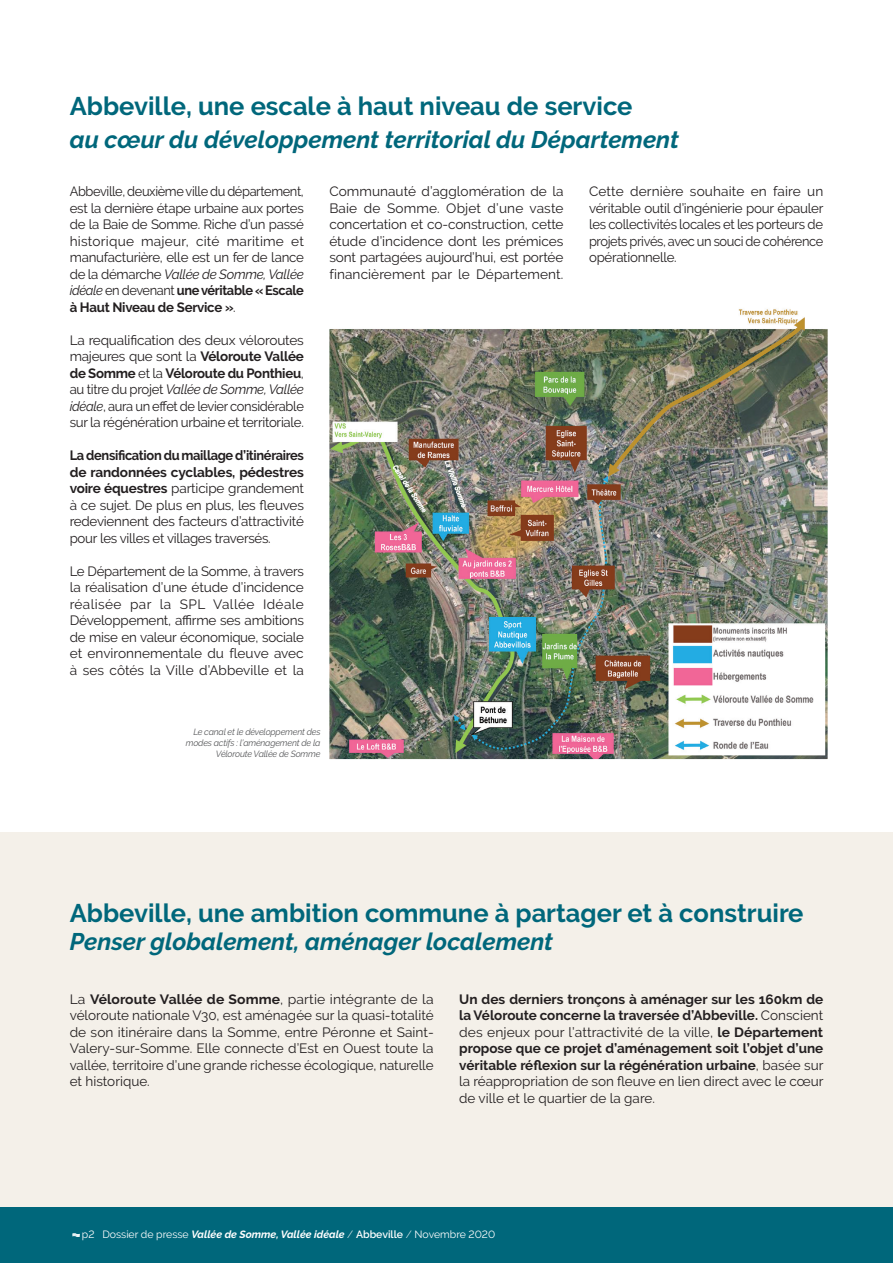
<style>
.page{position:relative;width:893px;height:1263px;background:#fff}
.page>*{position:absolute;margin:0;border:0;box-sizing:border-box;transform-origin:0 0}
.t1{font:700 25.5px "Raleway";color:#00677b}
.t2{font:italic 700 24px "Raleway";color:#00677b}
.t3{font:13.5px/16.5px "Raleway";letter-spacing:-.02em;color:#231f20;text-align:justify}
.t4{font:700 13.5px/16.5px "Raleway";color:#231f20;text-align:justify}
.t5{font:13.5px/16.5px "Raleway";letter-spacing:-.02em;color:#231f20;text-align:justify;scale:.95 1}
.t6{font:10.5px "Raleway";color:#fff}
.t7{font:italic 9px/10.8px "Raleway";letter-spacing:-.02em;color:#57585a;text-align:right}
.s1{font-style:italic}
.s2{font-weight:700}
.s3{font-weight:400}
.s4{font-weight:700;font-style:italic}
.s5{font-weight:300}
.s6{font-weight:600}
</style>
<div class="page">
<div style="left:0;top:832px;width:893px;height:396px;background:#f4f0e9"></div>
<div style="left:0;top:1208px;width:893px;height:55px;background:#00677b"></div>
<svg style="left:72px;top:1233px;width:8px;height:4px"></svg>
<hr style="left:892px;top:0;width:1px;height:505px;background:#f4f0e9">
<img style="left:329px;top:309px;width:499px;height:450px">
<p class="t1" style="left:70px;top:91px;width:564px">Abbeville, une escale à haut niveau de service</p>
<p class="t2" style="left:70px;top:126px;width:611px">au cœur du développement territorial du Département</p>
<p class="t5" style="left:70px;top:183px;width:248px">Abbeville, deuxième ville du département, est la dernière étape urbaine aux portes de la Baie de Somme. Riche d’un passé historique majeur, cité maritime et manufacturière, elle est un fer de lance de la démarche <span class="s1">Vallée de Somme, Vallée idéale</span> en devenant <span class="s2">une véritable « Escale à Haut Niveau de Service »</span>.</p>
<p class="t3" style="left:70px;top:332px;width:236px">La requalification des deux véloroutes majeures que sont la <span class="s2">Véloroute Vallée de Somme</span> et la <span class="s2">Véloroute du Ponthieu</span>, au titre du projet <span class="s1">Vallée de Somme, Vallée idéale</span>, aura un effet de levier considérable sur la régénération urbaine et territoriale.</p>
<p class="t3" style="left:70px;top:447px;width:236px"><span class="s2">La densification du maillage d’itinéraires de randonnées cyclables, pédestres voire équestres</span> participe grandement à ce sujet. De plus en plus, les fleuves redeviennent des facteurs d’attractivité pour les villes et villages traversés.</p>
<p class="t3" style="left:70px;top:563px;width:236px">Le Département de la Somme, à travers la réalisation d’une étude d’incidence réalisée par la SPL Vallée Idéale Développement, affirme ses ambitions de mise en valeur économique, sociale et environnementale du fleuve avec à ses côtés la Ville d’Abbeville et la</p>
<p class="t3" style="left:329px;top:183px;width:236px">Communauté d’agglomération de la Baie de Somme. Objet d’une vaste concertation et co-construction, cette étude d’incidence dont les prémices sont partagées aujourd’hui, est portée financièrement par le Département.</p>
<p class="t3" style="left:589px;top:183px;width:236px">Cette dernière souhaite en faire un véritable outil d’ingénierie pour épauler les collectivités locales et les porteurs de projets privés, avec un souci de cohérence opérationnelle.</p>
<p class="t7" style="left:186px;top:727px;width:136px">Le canal et le développement des modes actifs : l’aménagement de la<br>Véloroute Vallée de Somme</p>
<p class="t1" style="left:70px;top:898px;width:735px">Abbeville, une ambition commune à partager et à construire</p>
<p class="t2" style="left:70px;top:928px;width:485px">Penser globalement, aménager localement</p>
<p class="t3" style="left:70px;top:990px;width:366px">La <span class="s2">Véloroute Vallée de Somme</span>, partie intégrante de la véloroute nationale V30, est aménagée sur la quasi-totalité de son itinéraire dans la Somme, entre Péronne et Saint-Valery-sur-Somme. Elle connecte d’Est en Ouest toute la vallée, territoire d’une grande richesse écologique, naturelle et historique.</p>
<p class="t4" style="left:459px;top:990px;width:366px">Un des derniers tronçons à aménager sur les 160km de la Véloroute concerne la traversée d’Abbeville. <span class="s3">Conscient des enjeux pour l’attractivité de la ville,</span> le Département propose que ce projet d’aménagement soit l’objet d’une véritable réflexion sur la régénération urbaine<span class="s3">, basée sur la réappropriation de son fleuve en lien direct avec le cœur de ville et le quartier de la gare.</span></p>
<p class="t6" style="left:82px;top:1228px;width:415px">p2 Dossier de presse <span class="s4">Vallée de Somme, Vallée idéale</span> <span class="s5">/</span> <span class="s6">Abbeville</span> <span class="s5">/</span> Novembre 2020</p>
</div>
